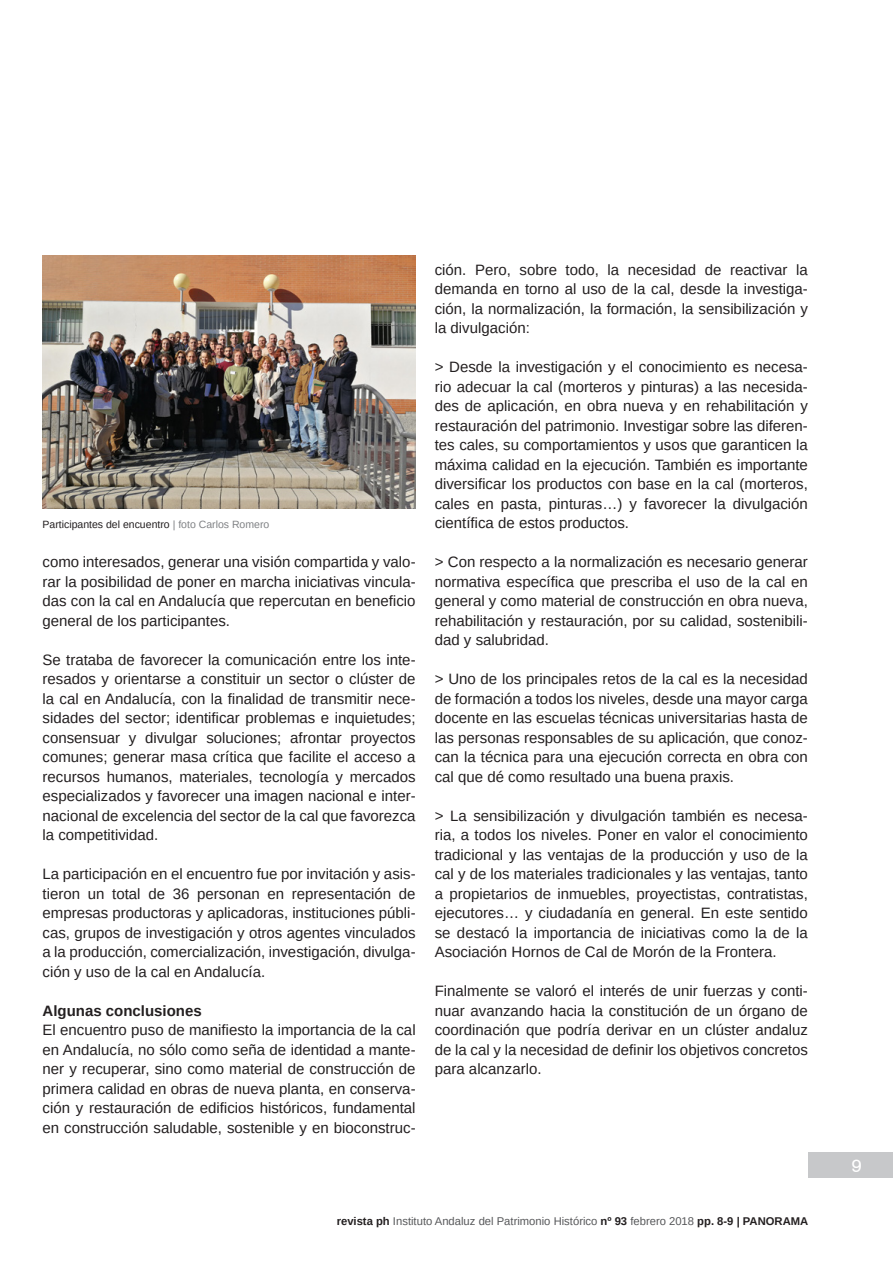
<style>
.page{position:relative;width:893px;height:1263px;background:#fff}
.page>*{position:absolute;margin:0;border:0;box-sizing:border-box;transform-origin:0 0}
.t1{font:18px "Swiss 721 BT";color:#fff}
.t2{font:15px/19.5px "Arimo";color:#231f20;text-align:justify}
.Rango_3{font:700 15px "Arimo";color:#231f20}
.t3{font:11.25px "Arimo";color:#57585a}
.Pie_de_Foto{font:10.5px "Arimo";color:#231f20}
.s1{color:#808285}
.s2{font-weight:700;color:#231f20}
</style>
<div class="page">
<div style="left:808px;top:1152px;width:85px;height:26px;background:#c7c8ca"></div>
<img style="left:43px;top:255px;width:373px;height:254px">
<p class="Pie_de_Foto" style="left:43px;top:518px;width:228px">Participantes del encuentro <span class="s1">| foto Carlos Romero</span></p>
<p class="t2" style="left:43px;top:552px;width:375px">como interesados, generar una visión compartida y valo&shy;rar la posibilidad de poner en marcha iniciativas vincula&shy;das con la cal en Andalucía que repercutan en beneficio general de los participantes.</p>
<p class="t2" style="left:43px;top:650px;width:375px">Se trataba de favorecer la comunicación entre los inte&shy;resados y orientarse a constituir un sector o clúster de la cal en Andalucía, con la finalidad de transmitir nece&shy;sidades del sector; identificar problemas e inquietudes; consensuar y divulgar soluciones; afrontar proyectos comunes; generar masa crítica que facilite el acceso a recursos humanos, materiales, tecnología y mercados especializados y favorecer una imagen nacional e inter&shy;nacional de excelencia del sector de la cal que favorezca la competitividad.</p>
<p class="t2" style="left:43px;top:864px;width:375px">La participación en el encuentro fue por invitación y asis&shy;tieron un total de 36 personan en representación de empresas productoras y aplicadoras, instituciones públi&shy;cas, grupos de investigación y otros agentes vinculados a la producción, comercialización, investigación, divulga&shy;ción y uso de la cal en Andalucía.</p>
<p class="Rango_3" style="left:43px;top:1000px;width:161px">Algunas conclusiones</p>
<p class="t2" style="left:43px;top:1020px;width:375px">El encuentro puso de manifiesto la importancia de la cal en Andalucía, no sólo como seña de identidad a mante&shy;ner y recuperar, sino como material de construcción de primera calidad en obras de nueva planta, en conserva&shy;ción y restauración de edificios históricos, fundamental en construcción saludable, sostenible y en bioconstruc-</p>
<p class="t2" style="left:435px;top:260px;width:375px">ción. Pero, sobre todo, la necesidad de reactivar la demanda en torno al uso de la cal, desde la investiga&shy;ción, la normalización, la formación, la sensibilización y la divulgación:</p>
<p class="t2" style="left:435px;top:357px;width:375px">&gt; Desde la investigación y el conocimiento es necesa&shy;rio adecuar la cal (morteros y pinturas) a las necesida&shy;des de aplicación, en obra nueva y en rehabilitación y restauración del patrimonio. Investigar sobre las diferen&shy;tes cales, su comportamientos y usos que garanticen la máxima calidad en la ejecución. También es importante diversificar los productos con base en la cal (morteros, cales en pasta, pinturas…) y favorecer la divulgación científica de estos productos.</p>
<p class="t2" style="left:435px;top:552px;width:375px">&gt; Con respecto a la normalización es necesario generar normativa específica que prescriba el uso de la cal en general y como material de construcción en obra nueva, rehabilitación y restauración, por su calidad, sostenibili&shy;dad y salubridad.</p>
<p class="t2" style="left:435px;top:669px;width:375px">&gt; Uno de los principales retos de la cal es la necesidad de formación a todos los niveles, desde una mayor carga docente en las escuelas técnicas universitarias hasta de las personas responsables de su aplicación, que conoz&shy;can la técnica para una ejecución correcta en obra con cal que dé como resultado una buena praxis.</p>
<p class="t2" style="left:435px;top:806px;width:375px">&gt; La sensibilización y divulgación también es necesa&shy;ria, a todos los niveles. Poner en valor el conocimiento tradicional y las ventajas de la producción y uso de la cal y de los materiales tradicionales y las ventajas, tanto a propietarios de inmuebles, proyectistas, contratistas, ejecutores… y ciudadanía en general. En este sentido se destacó la importancia de iniciativas como la de la Asociación Hornos de Cal de Morón de la Frontera.</p>
<p class="t2" style="left:435px;top:981px;width:375px">Finalmente se valoró el interés de unir fuerzas y conti&shy;nuar avanzando hacia la constitución de un órgano de coordinación que podría derivar en un clúster andaluz de la cal y la necesidad de definir los objetivos concretos para alcanzarlo.</p>
<p class="t3" style="left:337px;top:1213px;width:473px"><span class="s2">revista ph</span> Instituto Andaluz del Patrimonio Histórico <span class="s2">nº 93</span> febrero 2018 <span class="s2">pp. 8-9 | PANORAMA</span></p>
<p class="t1" style="left:852px;top:1154px;width:11px">9</p>
</div>
